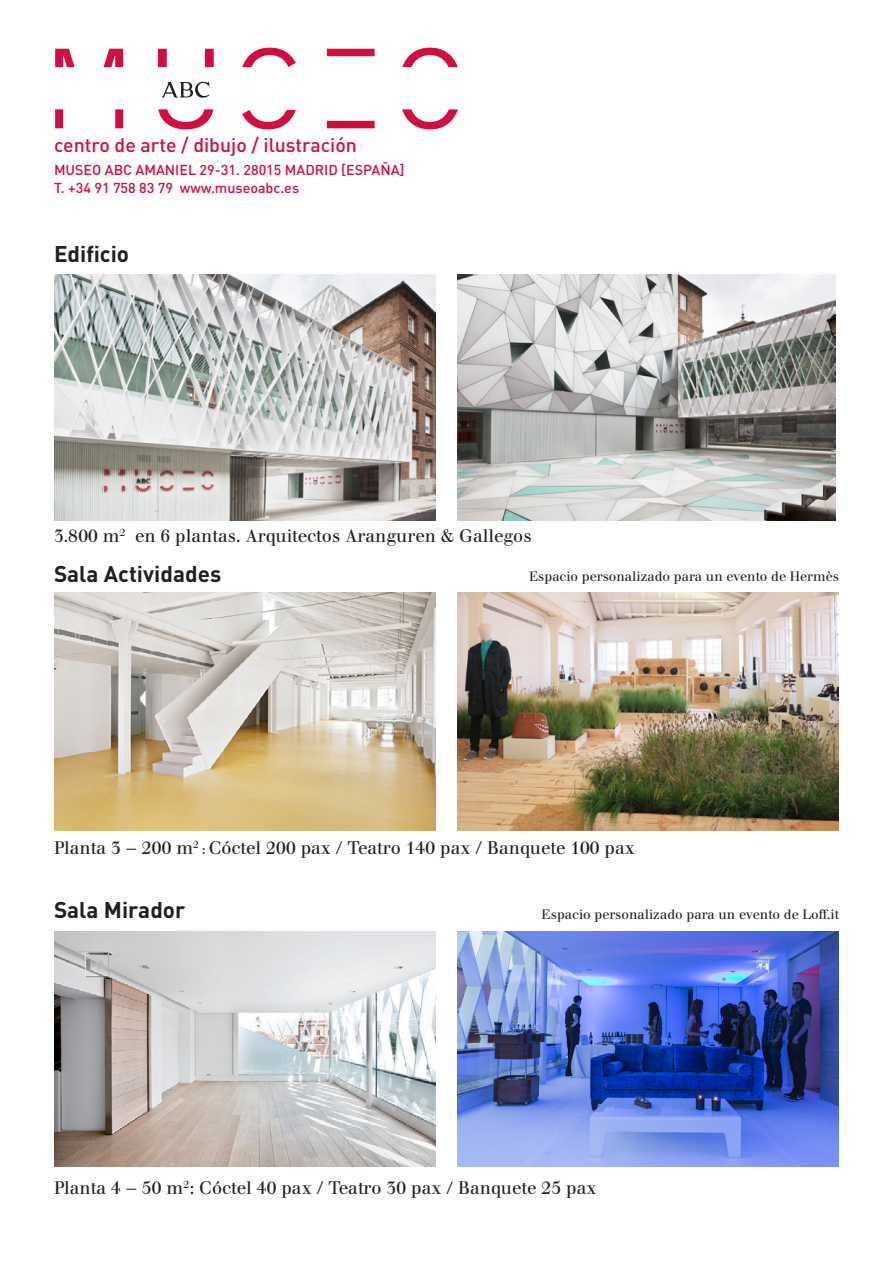
<style>
.page{position:relative;width:893px;height:1263px;background:#fff}
.page>*{position:absolute;margin:0;border:0;box-sizing:border-box;transform-origin:0 0}
.t1{font:700 22.5px "DIN";color:#231f20}
.t2{font:500 19.5px "DIN";color:#d10e40}
.t3{font:18px "Walbaum";color:#231f20}
.t4{font:500 14.25px "DIN";color:#d10e40}
.t5{font:13.5px "Walbaum";color:#231f20}
.s1{font-weight:500;font-size:12px}
</style>
<div class="page">
<img style="left:457px;top:275px;width:379px;height:246px">
<img style="left:457px;top:593px;width:382px;height:238px">
<img style="left:54px;top:275px;width:382px;height:246px">
<img style="left:54px;top:593px;width:382px;height:238px">
<img style="left:457px;top:932px;width:382px;height:235px">
<img style="left:54px;top:932px;width:382px;height:235px">
<svg style="left:55px;top:48px;width:403px;height:81px"></svg>
<p class="t2" style="left:54px;top:133px;width:304px">centro de arte / dibujo / ilustración</p>
<p class="t4" style="left:54px;top:161px;width:352px">MUSEO ABC AMANIEL 29-31. 28015 MADRID [ESPAÑA]</p>
<p class="t4" style="left:54px;top:179px;width:247px">T. +34 91 758 83 79 www.museoabc.es</p>
<p class="t1" style="left:54px;top:239px;width:77px">Edificio</p>
<p class="t3" style="left:54px;top:526px;width:479px">3.800 m<sup>2</sup> en 6 plantas. Arquitectos Aranguren &amp; Gallegos</p>
<p class="t1" style="left:54px;top:559px;width:169px">Sala Actividades</p>
<p class="t5" style="left:529px;top:569px;width:311px">Espacio personalizado para un evento de Hermès</p>
<p class="t3" style="left:54px;top:838px;width:582px">Planta 3 — 200 m<sup>2</sup> <span class="s1">:</span> Cóctel 200 pax / Teatro 140 pax / Banquete 100 pax</p>
<p class="t1" style="left:54px;top:895px;width:133px">Sala Mirador</p>
<p class="t5" style="left:542px;top:907px;width:299px">Espacio personalizado para un evento de Loff.it</p>
<p class="t3" style="left:54px;top:1177px;width:544px">Planta 4 — 50 m<sup>2</sup>: Cóctel 40 pax / Teatro 30 pax / Banquete 25 pax</p>
</div>
